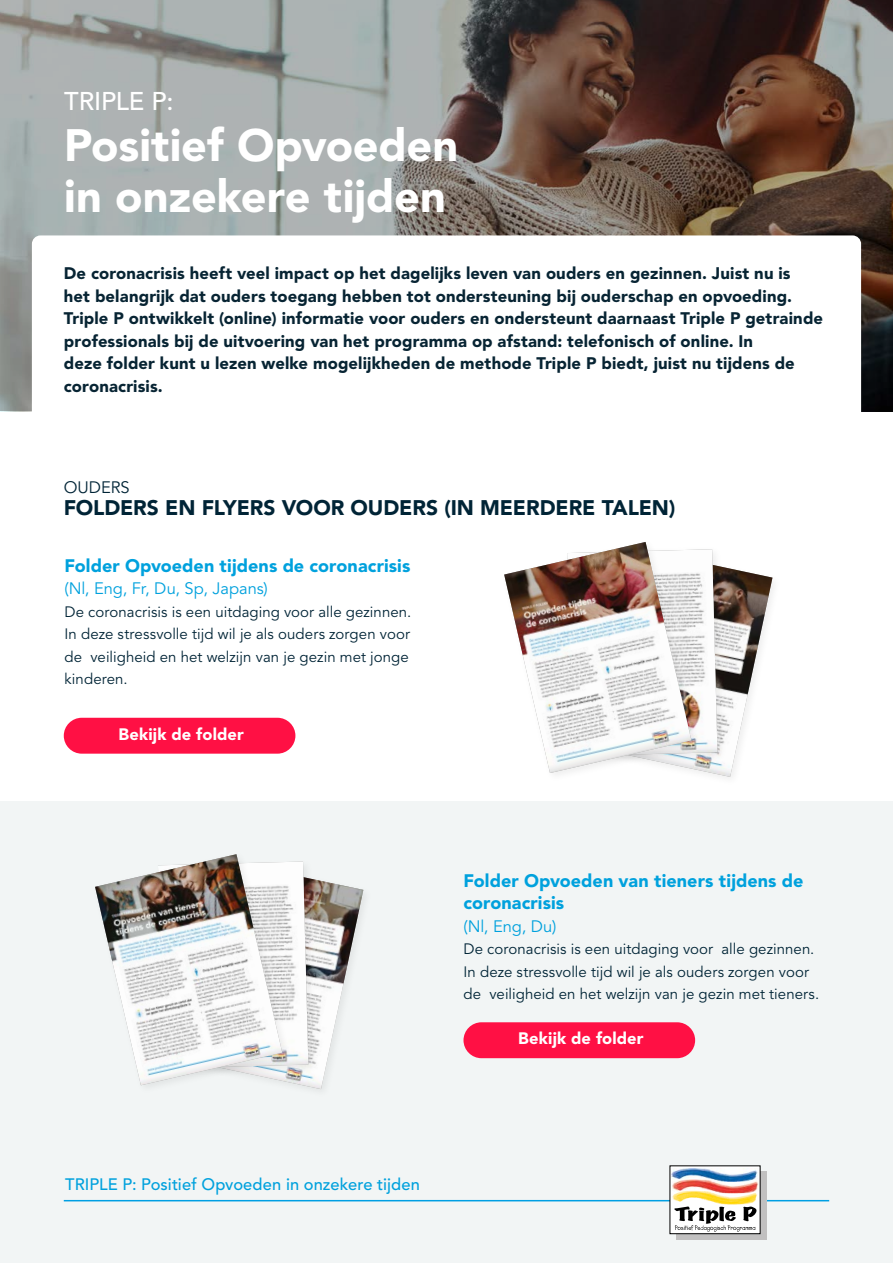
<style>
.page{position:relative;width:893px;height:1263px;background:#fff}
.page>*{position:absolute;margin:0;border:0;box-sizing:border-box;transform-origin:0 0}
.t1{font:900 45px/51px "Avenir LT Pro";color:#fff}
.t2{font:500 25.5px "Avenir LT Pro";letter-spacing:-.005em;color:#fff}
.t3{font:900 21px "Avenir LT Pro";letter-spacing:-.005em;color:#002436}
.t4{font:900 18px/22.5px "Avenir LT Pro";letter-spacing:.005em;color:#00a1dd}
.t5{font:900 16.65px/22.5px "Avenir LT Pro";letter-spacing:.01em;color:#072433}
.t6{font:500 16.5px "Avenir LT Pro";letter-spacing:.005em;color:#00a1dd}
.t7{font:16.5px "Avenir LT Pro";letter-spacing:-.005em;color:#00a1dd}
.t8{font:900 16.5px "Avenir LT Pro";letter-spacing:.01em;color:#fff}
.t9{font:16.5px "Avenir LT Pro";color:#002436}
.t10{font:15px/22.5px "Avenir LT Pro";letter-spacing:.005em;color:#002436}
</style>
<div class="page">
<div style="left:0;top:801px;width:893px;height:462px;background:#f2f5f5"></div>
<hr style="left:64px;top:1200px;width:765px;height:1px;background:#009fe3">
<svg style="left:676px;top:1171px;width:91px;height:68px"></svg>
<div style="left:670px;top:1166px;width:90px;height:20px;background:#fff"></div>
<img style="left:672px;top:1168px;width:86px;height:10px">
<svg style="left:672px;top:1178px;width:86px;height:54px"></svg>
<svg style="left:0;top:0;width:893px;height:411px;background:#7f7873"></svg>
<svg style="left:32px;top:235px;width:829px;height:176px"></svg>
<div style="left:64px;top:718px;width:231px;height:36px;background:#ff1044;border-radius:18px"></div>
<div style="left:463px;top:1022px;width:232px;height:36px;background:#ff1044;border-radius:18px"></div>
<svg style="left:555px;top:549px;width:217px;height:228px"></svg>
<img style="left:504px;top:542px;width:187px;height:231px">
<svg style="left:141px;top:861px;width:222px;height:228px"></svg>
<img style="left:95px;top:854px;width:187px;height:231px">
<h2 class="t2" style="left:64px;top:86px;width:111px">TRIPLE P:</h2>
<h1 class="t1" style="left:64px;top:120px;width:396px">Positief Opvoeden in onzekere tijden</h1>
<p class="t5" style="left:64px;top:262px;width:761px">De coronacrisis heeft veel impact op het dagelijks leven van ouders en gezinnen. Juist nu is<br>het belangrijk dat ouders toegang hebben tot ondersteuning bij ouderschap en opvoeding.<br>Triple P ontwikkelt (online) informatie voor ouders en ondersteunt daarnaast Triple P getrainde professionals bij de uitvoering van het programma op afstand: telefonisch of online. In<br>deze folder kunt u lezen welke mogelijkheden de methode Triple P biedt, juist nu tijdens de coronacrisis.</p>
<p class="t9" style="left:64px;top:477px;width:67px">OUDERS</p>
<p class="t3" style="left:64px;top:495px;width:613px">FOLDERS EN FLYERS VOOR OUDERS (IN MEERDERE TALEN)</p>
<p class="t4" style="left:65px;top:554px;width:347px">Folder Opvoeden tijdens de coronacrisis</p>
<p class="t7" style="left:65px;top:578px;width:205px">(Nl, Eng, Fr, Du, Sp, Japans)</p>
<p class="t10" style="left:65px;top:600px;width:348px">De coronacrisis is een uitdaging voor alle gezinnen.<br>In deze stressvolle tijd wil je als ouders zorgen voor de veiligheid en het welzijn van je gezin met jonge kinderen.</p>
<p class="t8" style="left:119px;top:725px;width:127px">Bekijk de folder</p>
<p class="t4" style="left:463px;top:869px;width:341px">Folder Opvoeden van tieners tijdens de coronacrisis</p>
<p class="t7" style="left:463px;top:916px;width:94px">(Nl, Eng, Du)</p>
<p class="t10" style="left:463px;top:938px;width:357px">De coronacrisis is een uitdaging voor alle gezinnen.<br>In deze stressvolle tijd wil je als ouders zorgen voor de veiligheid en het welzijn van je gezin met tieners.</p>
<p class="t8" style="left:518px;top:1028px;width:127px">Bekijk de folder</p>
<p class="t6" style="left:65px;top:1175px;width:356px">TRIPLE P: Positief Opvoeden in onzekere tijden</p>
</div>
